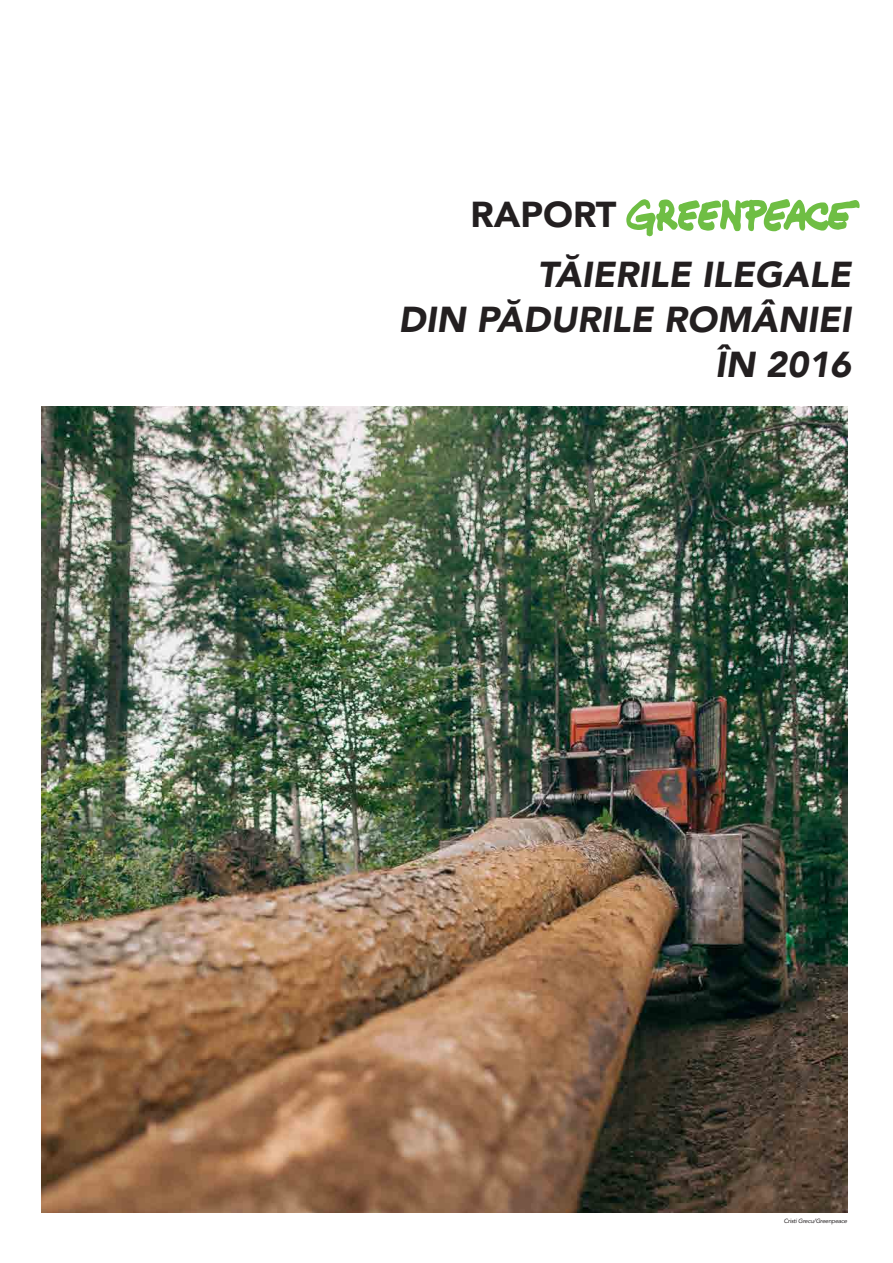
<style>
.page{position:relative;width:893px;height:1263px;background:#fff}
.page>*{position:absolute;margin:0;border:0;box-sizing:border-box;transform-origin:0 0}
.t1{font:italic 900 36px/45px "Avenir";color:#231f20;text-align:right}
.t2{font:900 36px "Avenir";color:#231f20}
.t3{font:italic 6.15px "Avenir";letter-spacing:-.035em;color:#231f20}
</style>
<div class="page">
<img style="left:41px;top:406px;width:807px;height:807px">
<svg style="left:626px;top:199px;width:234px;height:37px"></svg>
<p class="t2" style="left:471px;top:184px;width:147px">RAPORT</p>
<p class="t1" style="left:398px;top:252px;width:454px">TĂIERILE ILEGALE<br>DIN PĂDURILE ROMÂNIEI<br>ÎN 2016</p>
<p class="t3" style="left:784px;top:1216px;width:65px">Cristi Grecu/Greenpeace</p>
</div>
